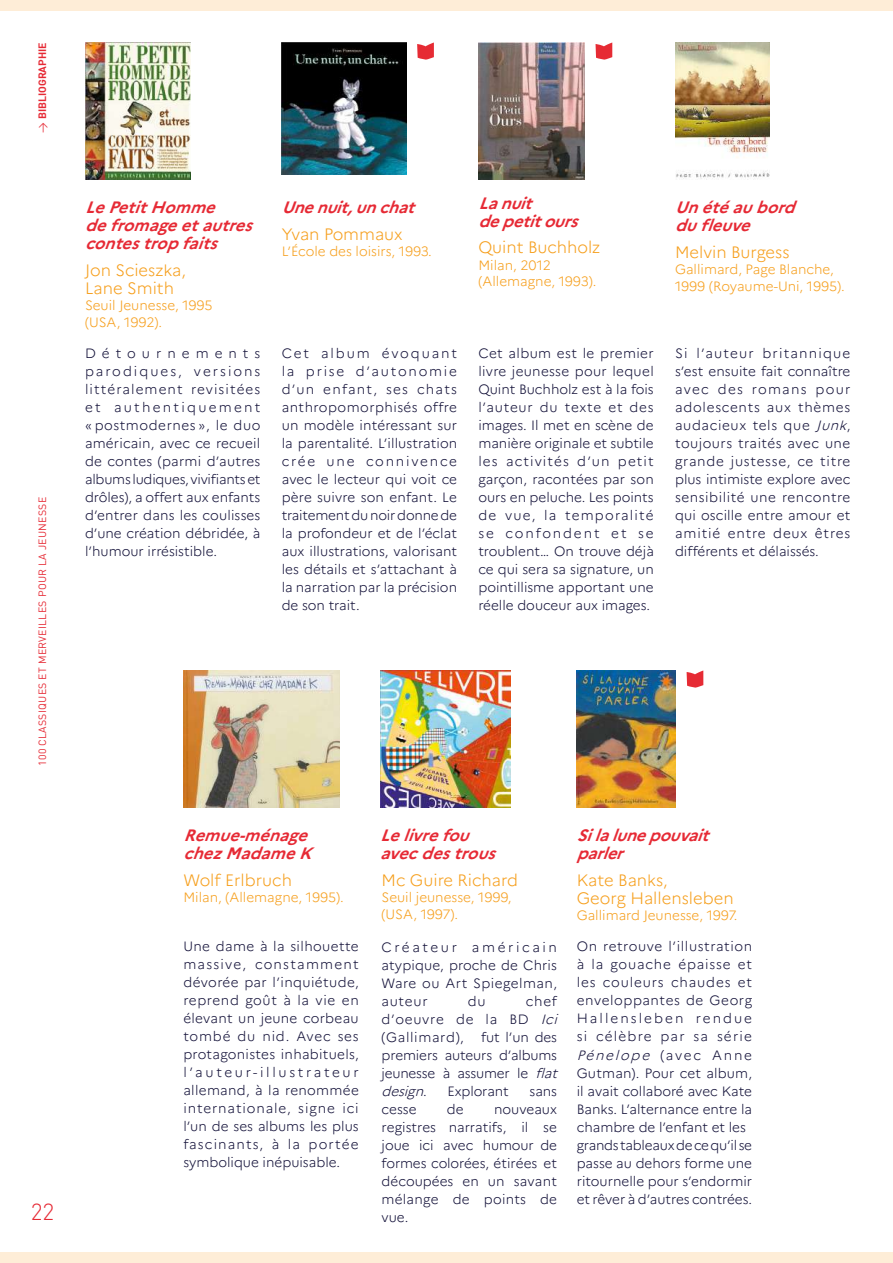
<style>
.page{position:relative;width:893px;height:1263px;background:#fff}
.page>*{position:absolute;margin:0;border:0;box-sizing:border-box;transform-origin:0 0}
.t1{font:300 22.95px "DIN";color:#e62a35}
.t2{font:italic 700 16.5px/18px "Marianne";color:#e62a35}
.t3{font:300 16.5px/18px "Marianne";color:#f69f1d}
.t4{font:300 13.5px/18px "Marianne";color:#131139;text-align:justify}
.t5{font:300 13.5px/16.5px "Marianne";color:#f69f1d}
.t6{font:300 13.5px/18px "Marianne";letter-spacing:.045em;color:#131139}
.t7{font:10.5px "DIN Pro";letter-spacing:.025em;color:#e62a35}
.t8{font:10.5px "DIN Bold";color:#e62a35}
.s1{font-family:"DIN Pro"}
.s2{font-style:italic}
</style>
<div class="page">
<div style="left:0;top:0;width:893px;height:10px;background:#feedd7"></div>
<div style="left:0;top:1253px;width:893px;height:10px;background:#feedd7"></div>
<img style="left:85px;top:43px;width:106px;height:136px">
<img style="left:282px;top:43px;width:124px;height:132px">
<img style="left:478px;top:43px;width:107px;height:136px">
<img style="left:380px;top:670px;width:130px;height:137px">
<img style="left:577px;top:670px;width:99px;height:137px">
<img style="left:183px;top:670px;width:157px;height:137px">
<img style="left:675px;top:43px;width:94px;height:136px">
<svg style="left:417px;top:43px;width:17px;height:17px"></svg>
<svg style="left:595px;top:43px;width:17px;height:17px"></svg>
<svg style="left:687px;top:670px;width:16px;height:18px"></svg>
<p class="t8" style="left:36px;top:133px;width:92px;rotate:-90deg"><span class="s1">→</span> BIBLIOGRAPHIE</p>
<p class="t7" style="left:35px;top:766px;width:270px;rotate:-90deg">100 CLASSIQUES ET MERVEILLES POUR LA JEUNESSE</p>
<h1 class="t1" style="left:31px;top:1198px;width:25px">22</h1>
<p class="t2" style="left:85px;top:198px;width:175px">LePetitHomme defromageetautres contestropfaits</p>
<p class="t3" style="left:85px;top:261px;width:102px">Jon Scieszka,<br>Lane Smith</p>
<p class="t5" style="left:85px;top:297px;width:129px">Seuil Jeunesse, 1995 (USA, 1992).</p>
<p class="t2" style="left:282px;top:198px;width:141px">Unenuit,unchat</p>
<p class="t3" style="left:282px;top:225px;width:122px">Yvan Pommaux</p>
<p class="t5" style="left:282px;top:243px;width:152px">L’École des loisirs, 1993.</p>
<p class="t2" style="left:478px;top:194px;width:108px">Lanuit depetitours</p>
<p class="t3" style="left:478px;top:238px;width:123px">Quint Buchholz</p>
<p class="t5" style="left:478px;top:256px;width:120px">Milan, 2012 (Allemagne, 1993).</p>
<p class="t2" style="left:675px;top:198px;width:128px">Unétéaubord dufleuve</p>
<p class="t3" style="left:675px;top:243px;width:116px">Melvin Burgess</p>
<p class="t5" style="left:675px;top:261px;width:171px">Gallimard, Page Blanche,<br>1999 (Royaume-Uni, 1995).</p>
<p class="t4" style="left:85px;top:344px;width:177px">Détournements parodiques, versions littéralement revisitées et authentiquement « postmodernes », le duo américain, avec ce recueil de contes (parmi d’autres albums ludiques, vivifiants et drôles), a offert aux enfants d’entrer dans les coulisses d’une création débridée, à l’humour irrésistible.</p>
<p class="t4" style="left:282px;top:344px;width:177px">Cet album évoquant la prise d’autonomie d’un enfant, ses chats anthropomorphisés offre un modèle intéressant sur la parentalité. L’illustration crée une connivence avec le lecteur qui voit ce père suivre son enfant. Le traitement du noir donne de la profondeur et de l’éclat aux illustrations, valorisant les détails et s’attachant à la narration par la précision de son trait.</p>
<p class="t4" style="left:478px;top:344px;width:177px">Cet album est le premier livre jeunesse pour lequel Quint Buchholz est à la fois l’auteur du texte et des images. Il met en scène de manière originale et subtile les activités d’un petit garçon, racontées par son ours en peluche. Les points de vue, la temporalité se confondent et se troublent… On trouve déjà ce qui sera sa signature, un pointillisme apportant une réelle douceur aux images.</p>
<p class="t4" style="left:675px;top:344px;width:177px">Si l’auteur britannique s’est ensuite fait connaître avec des romans pour adolescents aux thèmes audacieux tels que <span class="s2">Junk</span>, toujours traités avec une grande justesse, ce titre plus intimiste explore avec sensibilité une rencontre qui oscille entre amour et amitié entre deux êtres différents et délaissés.</p>
<p class="t2" style="left:183px;top:826px;width:137px">Remue-ménage chezMadameK</p>
<p class="t3" style="left:183px;top:871px;width:110px">Wolf Erlbruch</p>
<p class="t5" style="left:183px;top:889px;width:162px">Milan, (Allemagne, 1995).</p>
<p class="t4" style="left:183px;top:938px;width:177px">Une dame à la silhouette massive, constamment dévorée par l’inquiétude, reprend goût à la vie en élevant un jeune corbeau tombé du nid. Avec ses protagonistes inhabituels, l’auteur-illustrateur allemand, à la renommée internationale, signe ici l’un de ses albums les plus fascinants, à la portée symbolique inépuisable.</p>
<p class="t2" style="left:380px;top:826px;width:124px">Lelivrefou avecdestrous</p>
<p class="t3" style="left:382px;top:871px;width:138px">Mc Guire Richard</p>
<p class="t5" style="left:382px;top:889px;width:132px">Seuil jeunesse, 1999, (USA, 1997).</p>
<p class="t4" style="left:382px;top:938px;width:177px">Créateur américain atypique, proche de Chris Ware ou Art Spiegelman, auteur</p>
<p class="t6" style="left:382px;top:992px;width:181px;text-indent:144px">chef d’oeuvre de la BD <span class="s2">Ici </span>(Gallimard),</p>
<p class="t4" style="left:468px;top:992px;width:19px">du</p>
<p class="t4" style="left:382px;top:1028px;width:181px;text-align:left;text-indent:100px">fut l’un des premiers auteurs d’albums jeunesse à assumer le <span class="s2">flat design</span>.</p>
<p class="t4" style="left:447px;top:1082px;width:63px">Explorant</p>
<p class="t4" style="left:530px;top:1082px;width:29px">sans</p>
<p class="t4" style="left:382px;top:1100px;width:37px">cesse</p>
<p class="t4" style="left:447px;top:1100px;width:18px">de</p>
<p class="t4" style="left:382px;top:1100px;width:177px;text-indent:112px">nouveaux registres narratifs, il se joue ici avec humour de formes colorées, étirées et découpées en un savant mélange de points de vue.</p>
<p class="t2" style="left:577px;top:826px;width:140px">Silalunepouvait parler</p>
<p class="t3" style="left:577px;top:871px;width:158px">Kate Banks,<br>Georg Hallensleben</p>
<p class="t5" style="left:577px;top:907px;width:162px">Gallimard Jeunesse, 1997.</p>
<p class="t4" style="left:577px;top:938px;width:177px;text-align:left">On retrouve l’illustration à la gouache épaisse et les couleurs chaudes et enveloppantes de Georg<br>Hallensleben rendue si célèbre par sa série<br><span class="s2">Pénelope</span> (a ve c A n n e<br>Gutman). Pour cet album, il avait collaboré avec Kate<br>Banks. L’alternance entre la chambre de l’enfant et les grands tableaux de ce qu’il se passe au dehors forme une ritournelle pour s’endormir et rêver à d’autres contrées.</p>
</div>
